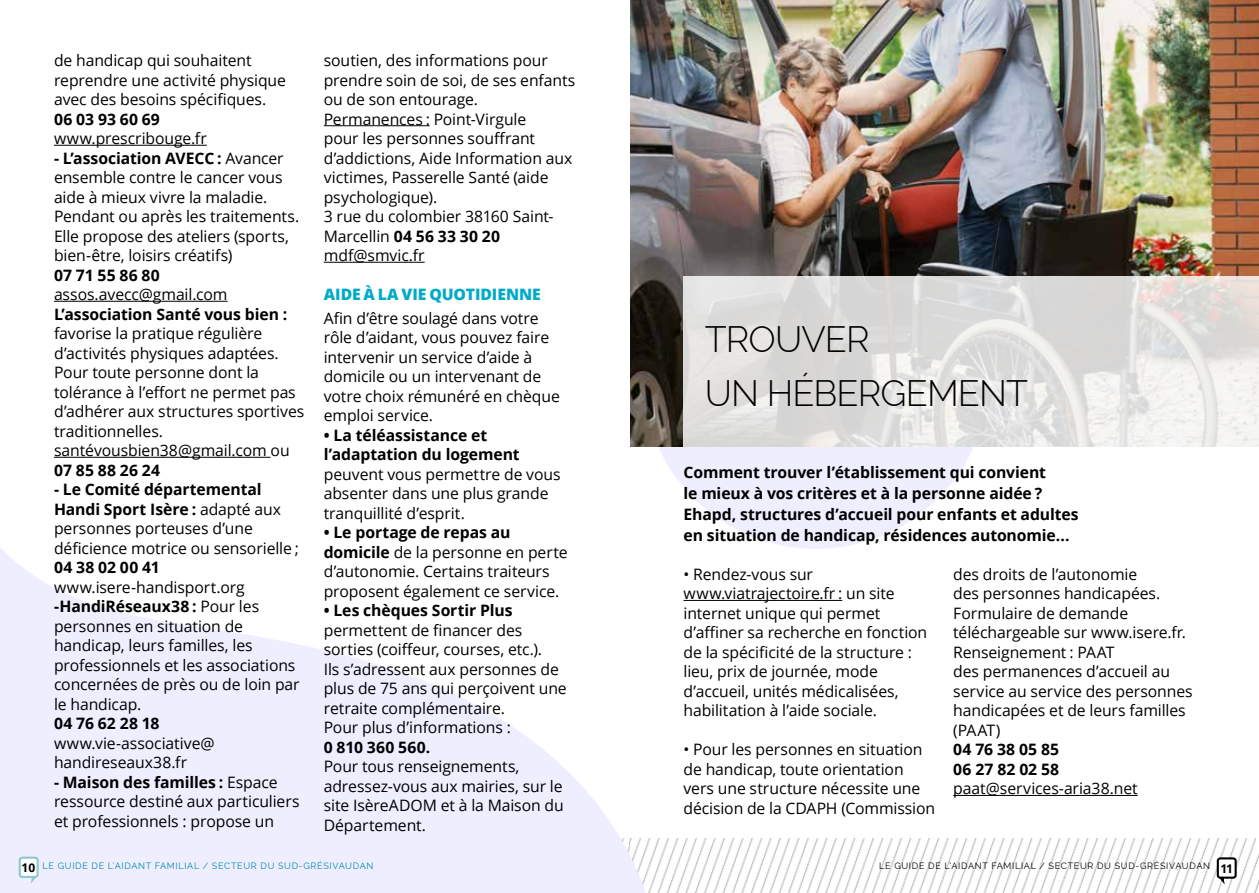
<style>
.page{position:relative;width:1259px;height:893px;background:#fff}
.page>*{position:absolute;margin:0;border:0;box-sizing:border-box;transform-origin:0 0}
.t1{font:300 36px/54px "Raleway";letter-spacing:-.025em;color:#000}
.t2{font:15.75px/19.5px "Open Sans";letter-spacing:-.005em;color:#000}
.t3{font:700 15.75px/21px "Open Sans";letter-spacing:-.005em;color:#000}
.t4{font:700 15.75px/19.5px "Open Sans";letter-spacing:.015em;color:#000}
.t5{font:800 15.75px "Open Sans";letter-spacing:-.005em;color:#00abc8}
.t6{font:700 12px "Open Sans";color:#000}
.t7{font:9px "Raleway";letter-spacing:.075em;color:#0088ac}
.t8{font:9px "Raleway";letter-spacing:.075em;color:#000}
.s1{font-weight:700}
.s2{font-family:"Open Sans";font-weight:700;font-size:12px;color:#000}
</style>
<div class="page">
<img style="left:676px;top:839px;width:583px;height:54px">
<svg style="left:0;top:261px;width:676px;height:632px"></svg>
<div style="left:643px;top:203px;width:346px;height:346px;background:#eef;border-radius:50%"></div>
<img style="left:630px;top:0;width:629px;height:446px">
<div style="left:20px;top:858px;width:18px;height:19px;background:#fff;border-radius:2px"></div>
<div style="left:19px;top:857px;width:20px;height:21px;border:2px solid #8fc8d0;border-radius:2px"></div>
<div style="left:1217px;top:858px;width:18px;height:20px;background:#fff;border-radius:2px"></div>
<div style="left:1216px;top:857px;width:20px;height:22px;border:2px solid #000;border-radius:2px"></div>
<svg style="left:683px;top:276px;width:576px;height:170px;background:#e1e0df"></svg>
<hr style="left:54px;top:145px;width:153px;height:1px;background:#000">
<hr style="left:54px;top:301px;width:174px;height:1px;background:#000">
<hr style="left:54px;top:457px;width:217px;height:1px;background:#000">
<hr style="left:324px;top:125px;width:106px;height:1px;background:#000">
<hr style="left:324px;top:262px;width:101px;height:1px;background:#000">
<hr style="left:683px;top:600px;width:159px;height:1px;background:#000">
<hr style="left:953px;top:795px;width:184px;height:1px;background:#000">
<p class="t2" style="left:54px;top:50px;width:233px">de handicap qui souhaitent reprendre une activité physique avec des besoins spécifiques.</p>
<p class="t3" style="left:54px;top:108px;width:107px">06 03 93 60 69</p>
<p class="t2" style="left:54px;top:128px;width:154px">www.prescribouge.fr</p>
<p class="t2" style="left:54px;top:148px;width:247px"><span class="s1">- L’association AVECC :</span> Avancer ensemble contre le cancer vous aide à mieux vivre la maladie.<br>Pendant ou après les traitements.<br>Elle propose des ateliers (sports, bien-être, loisirs créatifs)</p>
<p class="t3" style="left:54px;top:264px;width:107px">07 71 55 86 80</p>
<p class="t2" style="left:54px;top:284px;width:175px">assos.avecc@gmail.com</p>
<p class="t3" style="left:54px;top:303px;width:235px">L’association Santé vous bien :</p>
<p class="t2" style="left:54px;top:323px;width:252px">favorise la pratique régulière d’activités physiques adaptées.<br>Pour toute personne dont la tolérance à l’effort ne permet pas d’adhérer aux structures sportives traditionnelles. santévousbien38@gmail.com ou</p>
<p class="t3" style="left:54px;top:459px;width:108px">07 85 88 26 24</p>
<p class="t2" style="left:54px;top:479px;width:246px"><span class="s1">- Le Comité départemental<br>Handi Sport Isère :</span> adapté aux personnes porteuses d’une déficience motrice ou sensorielle ;</p>
<p class="t3" style="left:54px;top:556px;width:107px">04 38 02 00 41</p>
<p class="t2" style="left:54px;top:577px;width:247px">www.isere-handisport.org <span class="s1">-HandiRéseaux38 :</span> Pour les personnes en situation de handicap, leurs familles, les professionnels et les associations concernées de près ou de loin par le handicap.</p>
<p class="t3" style="left:54px;top:712px;width:107px">04 76 62 28 18</p>
<p class="t2" style="left:54px;top:733px;width:162px">www.vie-associative@ handireseaux38.fr</p>
<p class="t2" style="left:54px;top:772px;width:247px"><span class="s1">- Maison des familles :</span> Espace ressource destiné aux particuliers et professionnels : propose un</p>
<p class="t2" style="left:324px;top:50px;width:253px">soutien, des informations pour prendre soin de soi, de ses enfants ou de son entourage.<br>Permanences : Point-Virgule<br>pour les personnes souffrant d’addictions, Aide Information aux victimes, Passerelle Santé (aide psychologique).<br>3 rue du colombier 38160 Saint-<br>Marcellin <span class="s1">04 56 33 30 20 </span>mdf@smvic.fr</p>
<p class="t5" style="left:324px;top:282px;width:219px">AIDE À LA VIE QUOTIDIENNE</p>
<p class="t2" style="left:324px;top:308px;width:238px">Afin d’être soulagé dans votre rôle d’aidant, vous pouvez faire intervenir un service d’aide à domicile ou un intervenant de votre choix rémunéré en chèque emploi service.</p>
<p class="t3" style="left:324px;top:425px;width:197px;line-height:19.5px">• La téléassistance et l’adaptation du logement</p>
<p class="t2" style="left:324px;top:464px;width:238px">peuvent vous permettre de vous absenter dans une plus grande tranquillité d’esprit.</p>
<p class="t2" style="left:324px;top:522px;width:245px"><span class="s1">• Le portage de repas au domicile</span> de la personne en perte d’autonomie. Certains traiteurs proposent également ce service.</p>
<p class="t3" style="left:324px;top:600px;width:190px">• Les chèques Sortir Plus</p>
<p class="t2" style="left:324px;top:620px;width:244px">permettent de financer des sorties (coiffeur, courses, etc.).<br>Ils s’adressent aux personnes de plus de 75 ans qui perçoivent une retraite complémentaire.<br>Pour plus d’informations :</p>
<p class="t4" style="left:324px;top:737px;width:108px">0 810 360 560.</p>
<p class="t2" style="left:324px;top:756px;width:242px">Pour tous renseignements, adressez-vous aux mairies, sur le site IsèreADOM et à la Maison du<br>Département.</p>
<h1 class="t1" style="left:705px;top:312px;width:325px">TROUVER<br>UN HÉBERGEMENT</h1>
<p class="t3" style="left:683px;top:461px;width:397px">Comment trouver l’établissement qui convient<br>le mieux à vos critères et à la personne aidée ?<br>Ehapd, structures d’accueil pour enfants et adultes en situation de handicap, résidences autonomie...</p>
<p class="t2" style="left:683px;top:564px;width:245px">• Rendez-vous sur www.viatrajectoire.fr : un site internet unique qui permet d’affiner sa recherche en fonction de la spécificité de la structure : lieu, prix de journée, mode d’accueil, unités médicalisées, habilitation à l’aide sociale.</p>
<p class="t2" style="left:683px;top:739px;width:253px">• Pour les personnes en situation de handicap, toute orientation vers une structure nécessite une décision de la CDAPH (Commission</p>
<p class="t2" style="left:953px;top:564px;width:241px">des droits de l’autonomie<br>des personnes handicapées.<br>Formulaire de demande téléchargeable sur www.isere.fr.<br>Renseignement : PAAT<br>des permanences d’accueil au service au service des personnes handicapées et de leurs familles (PAAT)</p>
<p class="t4" style="left:953px;top:739px;width:108px">04 76 38 05 85<br>06 27 82 02 58</p>
<p class="t2" style="left:953px;top:778px;width:186px">paat@services-aria38.net</p>
<p class="t7" style="left:22px;top:861px;width:353px"><span class="s2">10</span> LE GUIDE DE L’AIDANT FAMILIAL / SECTEUR DU SUD-GRÉSIVAUDAN</p>
<p class="t6" style="left:1220px;top:860px;width:14px">11</p>
<p class="t8" style="left:879px;top:861px;width:332px">LE GUIDE DE L’AIDANT FAMILIAL / SECTEUR DU SUD-GRÉSIVAUDAN</p>
</div>
